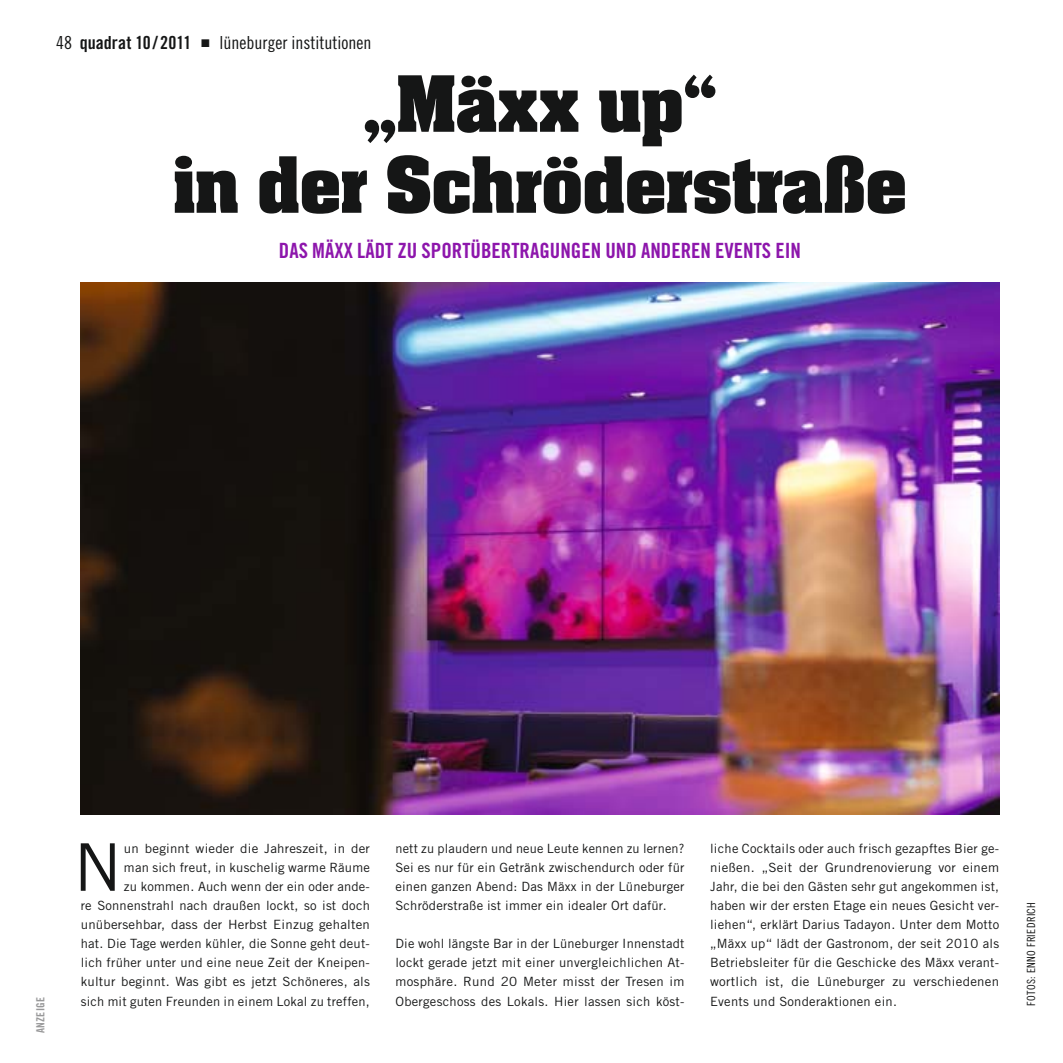
<style>
.page{position:relative;width:1063px;height:1063px;background:#fff}
.page>*{position:absolute;margin:0;border:0;box-sizing:border-box;transform-origin:0 0}
.t1{font:700 75px/81px "Aachen SB";color:#151616;text-align:center}
.t2{font:65.7px "Trade Gothic LT Std";color:#151616}
.t3{font:21px "Trade Gothic LT Std Bd Cn 20";color:#8d16ac}
.t4{font:18px "Trade Gothic LT Std Cn 18";color:#151616}
.t5{font:12.75px/19.2px "Trade Gothic LT Std";letter-spacing:.015em;color:#151616;text-align:justify}
.t6{font:12.75px/19.2px "Trade Gothic LT Std";letter-spacing:.015em;color:#151616;text-align:right;scale:1.04 1}
.t7{font:11.25px "Trade Gothic LT Std Cn 18";letter-spacing:.03em;color:#151616}
.t8{font:11.25px "Trade Gothic LT Std Bd Cn 20";letter-spacing:.03em;color:#989899}
.s1{font-family:"Trade Gothic LT Std Bd Cn 20"}
.s2{font-family:"European Pi Three"}
</style>
<div class="page">
<img style="left:81px;top:283px;width:918px;height:531px">
<h3 class="t4" style="left:56px;top:36px;width:317px">48 <span class="s1">quadrat 10 / 2011</span> <span class="s2">-</span> lüneburger institutionen</h3>
<h1 class="t1" style="left:173px;top:70px;width:735px">„Mäxx up“<br>in der Schröderstraße</h1>
<h3 class="t3" style="left:279px;top:243px;width:524px">DAS MÄXX LÄDT ZU SPORTÜBERTRAGUNGEN UND ANDEREN EVENTS EIN</h3>
<p class="t8" style="left:36px;top:1033px;width:38px;rotate:-90deg">ANZEIGE</p>
<p class="t6" style="left:81px;top:839px;width:280px">un beginnt wieder die Jahreszeit, in der<br>man sich freut, in kuschelig warme Räume<br>zu kommen. Auch wenn der ein oder ande-<br>re Sonnenstrahl nach draußen lockt, so ist doch unübersehbar, dass der Herbst Einzug gehalten hat. Die Tage werden kühler, die Sonne geht deut&shy;lich früher unter und eine neue Zeit der Kneipen&shy;kultur beginnt. Was gibt es jetzt Schöneres, als sich mit guten Freunden in einem Lokal zu treffen,</p>
<p class="t5" style="left:395px;top:839px;width:291px">nett zu plaudern und neue Leute kennen zu lernen?<br>Sei es nur für ein Getränk zwischendurch oder für einen ganzen Abend: Das Mäxx in der Lüneburger Schröderstraße ist immer ein idealer Ort dafür.</p>
<h2 class="t2" style="left:74px;top:844px;width:50px">N</h2>
<p class="t5" style="left:395px;top:935px;width:291px">Die wohl längste Bar in der Lüneburger Innenstadt lockt gerade jetzt mit einer unvergleichlichen At&shy;mosphäre. Rund 20 Meter misst der Tresen im Obergeschoss des Lokals. Hier lassen sich köst-</p>
<p class="t5" style="left:710px;top:839px;width:291px">liche Cocktails oder auch frisch gezapftes Bier ge&shy;nießen. „Seit der Grundrenovierung vor einem Jahr, die bei den Gästen sehr gut angekommen ist, haben wir der ersten Etage ein neues Gesicht ver&shy;liehen“, erklärt Darius Tadayon. Unter dem Motto „Mäxx up“ lädt der Gastronom, der seit 2010 als Betriebsleiter für die Geschicke des Mäxx verant&shy;wortlich ist, die Lüneburger zu verschiedenen Events und Sonderaktionen ein.</p>
<p class="t7" style="left:1027px;top:1006px;width:105px;rotate:-90deg">FOTOS: ENNO FRIEDRICH</p>
</div>
